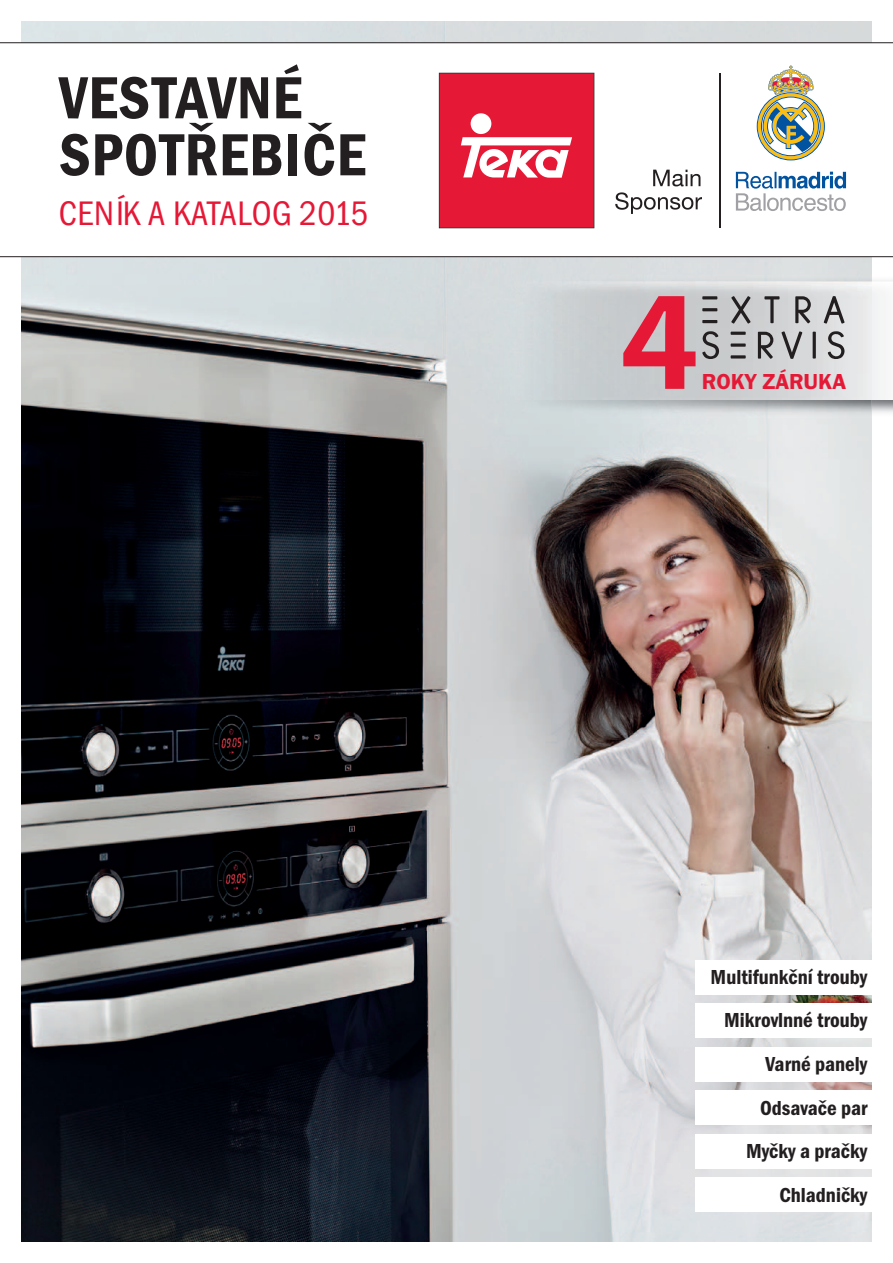
<style>
.page{position:relative;width:893px;height:1263px;background:#fff}
.page>*{position:absolute;margin:0;border:0;box-sizing:border-box;transform-origin:0 0}
.t1{font:61.5px/57px "Franklin Got Itc TOT Dem Con";letter-spacing:.015em;color:#231f20}
.t2{font:35.25px "Franklin Got Itc TOT Boo Con";letter-spacing:.015em;color:#e51836}
.t3{font:22.5px "Franklin Got Itc TOT Dem";color:#e51836}
.t4{font:21px/43.7px "Franklin Got Itc TOT Dem Con";color:#231f20;text-align:right}
</style>
<div class="page">
<img style="left:21px;top:21px;width:851px;height:1221px">
<svg style="left:0;top:43px;width:893px;height:214px"></svg>
<div style="left:695px;top:960px;width:198px;height:34px;background:#fff"></div>
<div style="left:695px;top:1003px;width:198px;height:34px;background:#fff"></div>
<div style="left:695px;top:1047px;width:198px;height:34px;background:#fff"></div>
<div style="left:695px;top:1091px;width:198px;height:34px;background:#fff"></div>
<div style="left:695px;top:1134px;width:198px;height:34px;background:#fff"></div>
<div style="left:695px;top:1178px;width:198px;height:34px;background:#fff"></div>
<img style="left:504px;top:275px;width:389px;height:144px">
<img style="left:511px;top:282px;width:382px;height:117px">
<svg style="left:702px;top:331px;width:18px;height:29px"></svg>
<svg style="left:828px;top:331px;width:18px;height:29px"></svg>
<hr style="left:702px;top:296px;width:15px;height:3px;background:#231f20">
<hr style="left:702px;top:308px;width:15px;height:3px;background:#231f20">
<hr style="left:702px;top:320px;width:15px;height:3px;background:#231f20">
<svg style="left:731px;top:296px;width:20px;height:28px"></svg>
<svg style="left:824px;top:296px;width:21px;height:28px"></svg>
<svg style="left:781px;top:331px;width:21px;height:28px"></svg>
<hr style="left:731px;top:332px;width:15px;height:3px;background:#231f20">
<svg style="left:731px;top:343px;width:15px;height:4px"></svg>
<hr style="left:731px;top:355px;width:15px;height:3px;background:#231f20">
<svg style="left:795px;top:296px;width:16px;height:27px"></svg>
<svg style="left:758px;top:332px;width:15px;height:27px"></svg>
<hr style="left:813px;top:332px;width:3px;height:27px;background:#231f20">
<svg style="left:764px;top:296px;width:15px;height:27px"></svg>
<svg style="left:623px;top:296px;width:72px;height:93px;background:#d56f80"></svg>
<svg style="left:439px;top:73px;width:155px;height:155px;background:#e6354f"></svg>
<svg style="left:653px;top:170px;width:47px;height:16px"></svg>
<svg style="left:615px;top:192px;width:87px;height:22px"></svg>
<hr style="left:719px;top:73px;width:1px;height:154px;background:#231f20">
<svg style="left:736px;top:66px;width:110px;height:145px"></svg>
<h1 class="t1" style="left:59px;top:75px;width:308px">VESTAVNÉ<br>SPOTŘEBIČE</h1>
<h2 class="t2" style="left:59px;top:202px;width:311px">CENÍK A KATALOG 2015</h2>
<p class="t3" style="left:702px;top:368px;width:146px">ROKY ZÁRUKA</p>
<p class="t4" style="left:711px;top:957px;width:158px">Multifunkční trouby<br>Mikrovlnné trouby<br>Varné panely<br>Odsavače par<br>Myčky a pračky<br>Chladničky</p>
</div>
